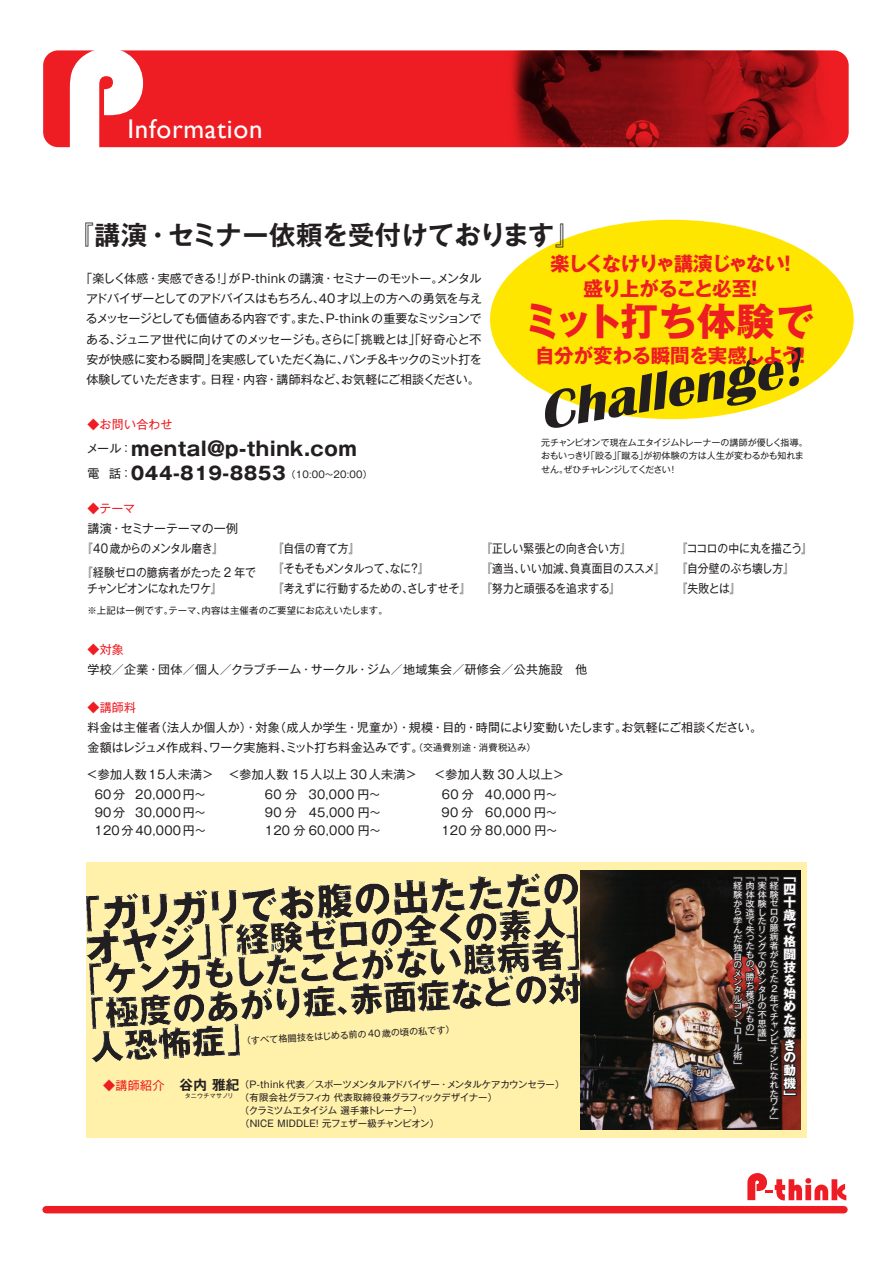
<style>
.page{position:relative;width:893px;height:1263px;background:#fff}
.page>*{position:absolute;margin:0;border:0;box-sizing:border-box;transform-origin:0 0}
.t1{font:italic 700 54.6px "Britannic";color:#231f20;scale:1.04 1}
.t2{font:700 38.55px "Gothic MB101 Upr";letter-spacing:-.005em;color:#ee1d23}
.t3{font:27px "Gill Sans";letter-spacing:.025em;color:#fff}
.t4{font:700 26.25px "Gothic MB101 Upr De";color:#231f20}
.t5{font:700 19.5px/24.8px "Gothic MB101 Upr";letter-spacing:-.065em;color:#ee1d23;text-align:center}
.t6{font:700 19.5px "Gothic MB101 Upr";letter-spacing:.025em;color:#231f20}
.t7{font:700 19.5px "Gothic MB101 Upr";letter-spacing:-.03em;color:#ee1d23}
.t8{font:700 12.6px/12.9px "Gothic MB101 Upr";color:#fff;text-align:justify}
.t9{font:12px/20.1px "Gothic MB101 Upr";letter-spacing:-.025em;color:#231f20;text-align:center}
.t10{font:12px/20.1px "Gothic MB101 Upr";letter-spacing:.025em;color:#231f20;text-align:center}
.t11{font:12px/20.1px "Gothic MB101 Upr";color:#231f20}
.t12{font:12px/20.1px "Gothic MB101 Upr";color:#231f20;scale:.9 1}
.t13{font:12px/16.8px "Gothic MB101 Upr";letter-spacing:-.02em;color:#231f20;scale:.9 1}
.t14{font:12px "Gothic MB101 Upr";letter-spacing:.025em;color:#ee1d23}
.t15{font:9.45px/13px "Gothic MB101 Upr";letter-spacing:-.005em;color:#231f20}
.t16{font:9px/13.5px "Gothic MB101 Upr";letter-spacing:-.025em;color:#231f20}
.t17{font:8.7px/8.7px "Gothic MB101 Upr";color:#fff}
.t18{font:6px "Gothic MB101 Upr";letter-spacing:.05em;color:#231f20}
.s1{font-weight:400;font-size:12px}
.s2{font-size:12px}
.s3{font-weight:700;font-size:18px}
.s4{font-size:9.45px}
.s5{font-family:"Gothic MB101 Upr De";font-weight:700;font-size:13.5px}
</style>
<div class="page">
<div style="left:490px;top:220px;width:364px;height:199px;background:#ffe601;border-radius:50%"></div>
<svg style="left:747px;top:1173px;width:99px;height:27px"></svg>
<div style="left:43px;top:50px;width:806px;height:97px;background:#ee1d23;border-radius:15px"></div>
<svg style="left:70px;top:50px;width:73px;height:98px"></svg>
<div style="left:46px;top:1206px;width:798px;height:7px;background:#ee1d23"></div>
<img style="left:505px;top:50px;width:176px;height:97px">
<img style="left:681px;top:50px;width:153px;height:97px">
<img style="left:647px;top:870px;width:153px;height:259px">
<svg style="left:730px;top:875px;width:77px;height:246px"></svg>
<img style="left:87px;top:862px;width:560px;height:275px">
<h3 class="t3" style="left:128px;top:113px;width:136px">Information</h3>
<h3 class="t4" style="left:67px;top:213px;width:515px">『講演・セミナー依頼を受付けております』</h3>
<p class="t9" style="left:80px;top:268px;width:403px">「楽しく体感・実感できる！」が P-think の講演・セミナーのモットー。メンタルアドバイザーとしてのアドバイスはもちろん、40才以上の方への勇気を与えるメッセージとしても価値ある内容です。また、P-think の重要なミッションである、ジュニア世代に向けてのメッセージも。さらに「挑戦とは」「好奇心と不安が快感に変わる瞬間」を実感していただく為に、パンチ＆キックのミット打を体験していただきます。日程・内容・講師料など、お気軽にご相談ください。</p>
<h3 class="t5" style="left:550px;top:251px;width:249px">楽しくなけりゃ講演じゃない！盛り上がること必至！</h3>
<h2 class="t2" style="left:522px;top:290px;width:294px">ミット打ち体験で</h2>
<h3 class="t7" style="left:535px;top:339px;width:279px">自分が変わる瞬間を実感しよう！</h3>
<h1 class="t1" style="left:533px;top:382px;width:257px;rotate:-10deg">Challenge!</h1>
<p class="t14" style="left:87px;top:414px;width:87px">◆お問い合わせ</p>
<h3 class="t6" style="left:87px;top:432px;width:271px"><span class="s1">メール：</span>mental@p-think.com</h3>
<p class="t15" style="left:87px;top:467px;width:286px"><span class="s2">電 話：</span><span class="s3">044-819-8853</span>（10:00～20:00）</p>
<p class="t14" style="left:87px;top:498px;width:49px">◆テーマ</p>
<p class="t11" style="left:82px;top:517px;width:158px;text-indent:5px">講演・セミナーテーマの一例『40 歳からのメンタル磨き』</p>
<p class="t13" style="left:87px;top:563px;width:189px;text-indent:-5px">『経験ゼロの臆病者がたった 2 年でチャンピオンになれたワケ』</p>
<p class="t15" style="left:87px;top:603px;width:302px">※上記は一例です。テーマ、内容は主催者のご要望にお応えいたします。</p>
<p class="t14" style="left:87px;top:639px;width:38px">◆対象</p>
<p class="t10" style="left:87px;top:659px;width:501px">学校／企業・団体／個人／クラブチーム・サークル・ジム／地域集会／研修会／公共施設　他</p>
<p class="t14" style="left:87px;top:698px;width:50px">◆講師料</p>
<p class="t11" style="left:87px;top:717px;width:676px">料金は主催者（法人か個人か）・対象（成人か学生・児童か）・規模・目的・時間により変動いたします。お気軽にご相談ください。金額はレジュメ作成料、ワーク実施料、ミット打ち料金込みです。<span class="s4">（交通費別途・消費税込み）</span></p>
<p class="t16" style="left:541px;top:435px;width:268px">元チャンピオンで現在ムエタイジムトレーナーの講師が優しく指導。おもいっきり「殴る」「蹴る」が初体験の方は人生が変わるかも知れません。ぜひチャレンジしてください！</p>
<p class="t12" style="left:273px;top:538px;width:221px">『自信の育て方』<br>『そもそもメンタルって、なに？』<br>『考えずに行動するための、さしすせそ』</p>
<p class="t12" style="left:481px;top:538px;width:206px">『正しい緊張との向き合い方』<br>『適当、いい加減、負真面目のススメ』『努力と頑張るを追求する』</p>
<p class="t12" style="left:676px;top:537px;width:153px">『ココロの中に丸を描こう』『自分壁のぶち壊し方』<br>『失敗とは』</p>
<p class="t10" style="left:86px;top:764px;width:129px">＜参加人数15人未満＞<br>60分 20,000円～</p>
<p class="t10" style="left:95px;top:803px;width:113px;line-height:18px;text-align:left">90分 30,000円～<br>120分40,000円～</p>
<p class="t10" style="left:228px;top:763px;width:190px">＜参加人数 15人以上 30人未満＞<br>60 分 30,000 円～</p>
<p class="t10" style="left:265px;top:802px;width:118px;line-height:18px;text-align:left">90 分 45,000 円～<br>120 分 60,000 円～</p>
<p class="t10" style="left:434px;top:764px;width:132px">＜参加人数 30人以上＞<br>60 分 40,000 円～</p>
<p class="t10" style="left:441px;top:803px;width:118px;line-height:18px;text-align:left">90 分 60,000 円～<br>120 分 80,000 円～</p>
<p class="t16" style="left:241px;top:1033px;width:215px;rotate:-3deg">（すべて格闘技をはじめる前の40歳の頃の私です）</p>
<p class="t14" style="left:103px;top:1075px;width:63px">◆講師紹介</p>
<p class="t15" style="left:240px;top:1077px;width:350px;text-indent:-60px"><span class="s5">谷内 雅紀</span>（P-think 代表／スポーツメンタルアドバイザー・メンタルケアカウンセラー）　　　（有限会社グラフィカ 代表取締役兼グラフィックデザイナー）<br>（クラミツムエタイジム 選手兼トレーナー）<br>（NICE MIDDLE! 元フェザー級チャンピオン）</p>
<p class="t18" style="left:185px;top:1091px;width:50px">タニウチマサノリ</p>
<p class="t17" style="left:734px;top:871px;width:46px;text-align:right">「「「「実経<br>験体体験か改験ゼ</p>
<p class="t17" style="left:758px;top:906px;width:22px;text-align:right">ロ<br>の<br>臆<br>病<br>者<br>でが</p>
<p class="t17" style="left:770px;top:959px;width:10px;line-height:7.6px;text-align:justify">たった</p>
<p class="t17" style="left:770px;top:983px;width:10px;line-height:9.9px">2年</p>
<p class="t17" style="left:770px;top:1003px;width:10px">でチ</p>
<p class="t17" style="left:758px;top:1020px;width:22px;line-height:7.9px;text-align:right">ャ<br>議ン</p>
<p class="t17" style="left:770px;top:1036px;width:10px;text-align:justify;text-indent:-12px">」ピオンになれたワケ」</p>
<p class="t8" style="left:784px;top:870px;width:14px">「四十歳で格闘技を始めた驚きの動機」</p>
<p class="t17" style="left:734px;top:880px;width:22px">経肉</p>
<p class="t17" style="left:734px;top:907px;width:34px">ら<br>学でたん失リだっ<br>独<br>自<br>の<br>メ<br>ン<br>タ<br>ル</p>
<p class="t17" style="left:734px;top:1001px;width:10px">コントロール術」</p>
<p class="t17" style="left:746px;top:907px;width:22px">造し</p>
<p class="t17" style="left:746px;top:941px;width:10px;text-align:justify">たもの、</p>
<p class="t17" style="left:746px;top:971px;width:10px;text-align:justify">勝ち穫</p>
<p class="t17" style="left:746px;top:997px;width:10px;line-height:7.8px">った</p>
<p class="t17" style="left:746px;top:1014px;width:10px;text-align:justify">もの」</p>
<p class="t17" style="left:758px;top:933px;width:10px">ング</p>
<p class="t17" style="left:758px;top:960px;width:10px">のメンタルの不思</p>
</div>
